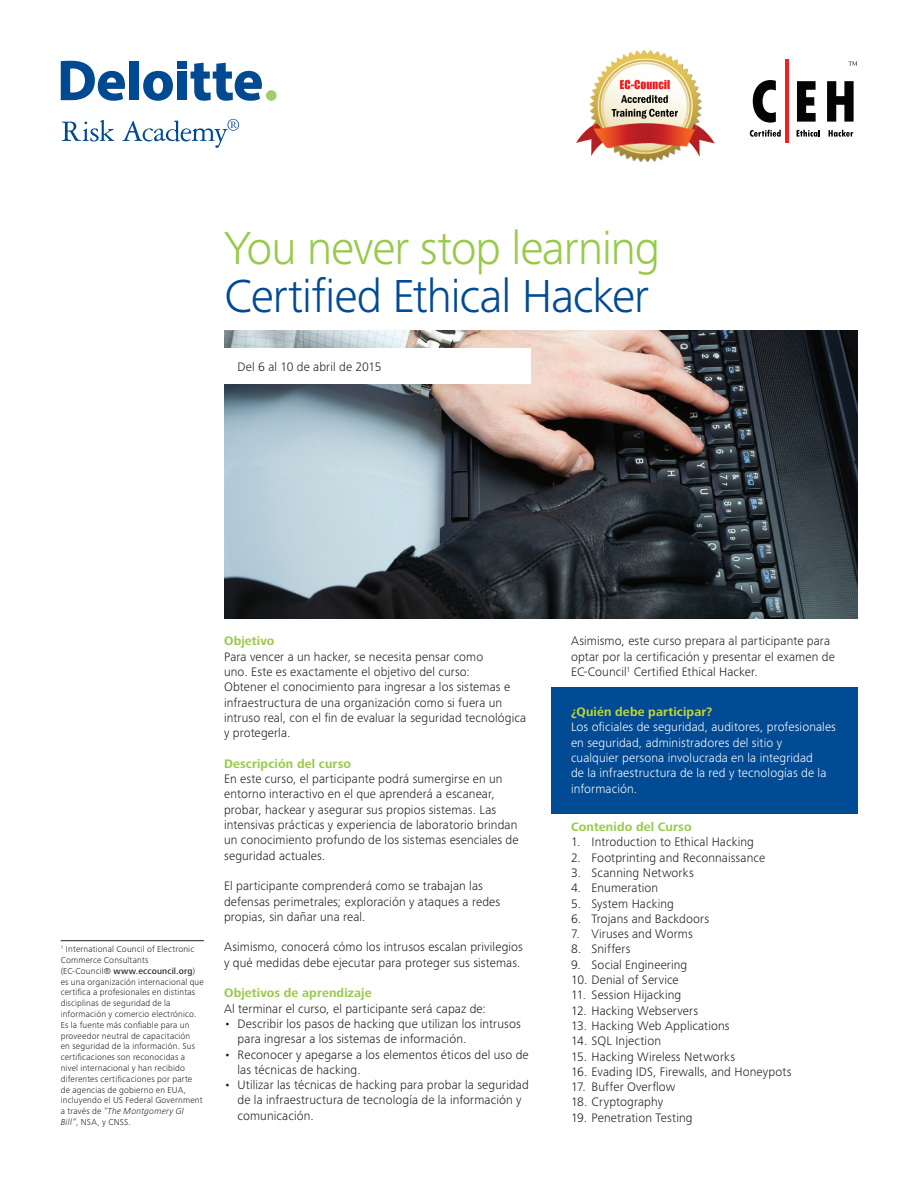
<style>
.page{position:relative;width:918px;height:1188px;background:#fff}
.page>*{position:absolute;margin:0;border:0;box-sizing:border-box;transform-origin:0 0}
.t1{font:300 48px "Frutiger Next Pro";letter-spacing:-.025em;color:#014a94}
.t2{font:300 48px "Frutiger Next Pro";letter-spacing:-.02em;color:#97ca49}
.t3{font:300 12.75px/15.3px "Frutiger Next Pro";letter-spacing:.01em;color:#231f20}
.t4{font:300 12.75px/15.3px "Frutiger Next Pro";letter-spacing:.01em;color:#fff}
.t5{font:700 12.75px "Frutiger Next Pro";letter-spacing:.01em;color:#97ca49}
.t6{font:700 12.75px "Frutiger Next Pro";letter-spacing:.01em;color:#c0d738}
.t7{font:300 9px/10.8px "Frutiger Next Pro";letter-spacing:.02em;color:#231f20}
.s1{font-weight:500}
.s2{font-style:italic}
</style>
<div class="page">
<img style="left:224px;top:330px;width:633px;height:288px">
<div style="left:224px;top:348px;width:307px;height:36px;background:#fff"></div>
<div style="left:129px;top:61px;width:10px;height:39px;background:#014990"></div>
<svg style="left:143px;top:71px;width:30px;height:30px"></svg>
<div style="left:177px;top:72px;width:10px;height:28px;background:#014990"></div>
<div style="left:177px;top:61px;width:10px;height:8px;background:#014990"></div>
<svg style="left:191px;top:63px;width:71px;height:38px"></svg>
<div style="left:266px;top:90px;width:11px;height:11px;background:#9fce66;border-radius:50%"></div>
<svg style="left:61px;top:61px;width:64px;height:40px"></svg>
<svg style="left:62px;top:120px;width:52px;height:21px"></svg>
<svg style="left:122px;top:119px;width:117px;height:29px"></svg>
<img style="left:577px;top:49px;width:137px;height:112px">
<svg style="left:753px;top:80px;width:23px;height:43px"></svg>
<svg style="left:797px;top:81px;width:19px;height:41px"></svg>
<svg style="left:827px;top:81px;width:27px;height:41px"></svg>
<hr style="left:785px;top:59px;width:4px;height:84px;background:#ee2123">
<svg style="left:849px;top:61px;width:8px;height:4px"></svg>
<svg style="left:750px;top:130px;width:31px;height:7px"></svg>
<svg style="left:797px;top:130px;width:23px;height:7px"></svg>
<svg style="left:829px;top:130px;width:24px;height:7px"></svg>
<hr style="left:61px;top:940px;width:143px;height:1px;background:#231f20">
<div style="left:551px;top:687px;width:306px;height:126px;background:#014a94"></div>
<h1 class="t2" style="left:224px;top:221px;width:438px">You never stop learning</h1>
<h1 class="t1" style="left:224px;top:269px;width:427px">Certified Ethical Hacker</h1>
<p class="t3" style="left:238px;top:359px;width:145px">Del 6 al 10 de abril de 2015</p>
<p class="t7" style="left:61px;top:944px;width:145px"><sup>1</sup> International Council of Electronic Commerce Consultants<br>(EC-Council® <span class="s1">www.eccouncil.org</span>) es una organización internacional que certifica a profesionales en distintas disciplinas de seguridad de la información y comercio electrónico.<br>Es la fuente más confiable para un proveedor neutral de capacitación<br>en seguridad de la información. Sus certificaciones son reconocidas a nivel internacional y han recibido diferentes certificaciones por parte<br>de agencias de gobierno en EUA, incluyendo el US Federal Government a través de <span class="s2">“The Montgomery GI Bill”</span>, NSA, y CNSS.</p>
<p class="t5" style="left:224px;top:634px;width:52px">Objetivo</p>
<p class="t3" style="left:224px;top:649px;width:304px">Para vencer a un hacker, se necesita pensar como<br>uno. Este es exactamente el objetivo del curso:<br>Obtener el conocimiento para ingresar a los sistemas e infraestructura de una organización como si fuera un intruso real, con el fin de evaluar la seguridad tecnológica y protegerla.</p>
<p class="t5" style="left:224px;top:756px;width:128px">Descripción del curso</p>
<p class="t3" style="left:224px;top:771px;width:296px">En este curso, el participante podrá sumergirse en un entorno interactivo en el que aprenderá a escanear, probar, hackear y asegurar sus propios sistemas. Las intensivas prácticas y experiencia de laboratorio brindan un conocimiento profundo de los sistemas esenciales de seguridad actuales.</p>
<p class="t3" style="left:224px;top:878px;width:278px">El participante comprenderá como se trabajan las defensas perimetrales; exploración y ataques a redes propias, sin dañar una real.</p>
<p class="t3" style="left:224px;top:940px;width:300px">Asimismo, conocerá cómo los intrusos escalan privilegios y qué medidas debe ejecutar para proteger sus sistemas.</p>
<p class="t5" style="left:224px;top:986px;width:149px">Objetivos de aprendizaje</p>
<p class="t3" style="left:224px;top:1001px;width:263px">Al terminar el curso, el participante será capaz de:</p>
<p class="t3" style="left:238px;top:1016px;width:285px;text-indent:-14px">• Describir los pasos de hacking que utilizan los intrusos para ingresar a los sistemas de información.</p>
<p class="t3" style="left:238px;top:1047px;width:293px;text-indent:-14px">• Reconocer y apegarse a los elementos éticos del uso de las técnicas de hacking.</p>
<p class="t3" style="left:238px;top:1077px;width:293px;text-indent:-14px">• Utilizar las técnicas de hacking para probar la seguridad de la infraestructura de tecnología de la información y comunicación.</p>
<p class="t3" style="left:571px;top:634px;width:265px">Asimismo, este curso prepara al participante para optar por la certificación y presentar el examen de<br>EC-Council<sup>1</sup> Certified Ethical Hacker.</p>
<p class="t6" style="left:571px;top:705px;width:143px">¿Quién debe participar?</p>
<p class="t4" style="left:571px;top:719px;width:267px">Los oficiales de seguridad, auditores, profesionales en seguridad, administradores del sitio y<br>cualquier persona involucrada en la integridad<br>de la infraestructura de la red y tecnologías de la información.</p>
<p class="t5" style="left:571px;top:820px;width:122px">Contenido del Curso</p>
<p class="t3" style="left:571px;top:834px;width:185px">1. Introduction to Ethical Hacking</p>
<p class="t3" style="left:571px;top:850px;width:196px">2. Footprinting and Reconnaissance</p>
<p class="t3" style="left:571px;top:865px;width:124px">3. Scanning Networks</p>
<p class="t3" style="left:571px;top:880px;width:89px">4. Enumeration</p>
<p class="t3" style="left:571px;top:896px;width:104px">5. System Hacking</p>
<p class="t3" style="left:571px;top:911px;width:140px">6. Trojans and Backdoors</p>
<p class="t3" style="left:571px;top:926px;width:123px">7. Viruses and Worms</p>
<p class="t3" style="left:571px;top:942px;width:61px">8. Sniffers</p>
<p class="t3" style="left:571px;top:957px;width:118px">9. Social Engineering</p>
<p class="t3" style="left:571px;top:972px;width:109px">10. Denial of Service</p>
<p class="t3" style="left:571px;top:987px;width:112px">11. Session Hijacking</p>
<p class="t3" style="left:571px;top:1003px;width:129px">12. Hacking Webservers</p>
<p class="t3" style="left:571px;top:1018px;width:160px">13. Hacking Web Applications</p>
<p class="t3" style="left:571px;top:1033px;width:92px">14. SQL Injection</p>
<p class="t3" style="left:571px;top:1049px;width:166px">15. Hacking Wireless Networks</p>
<p class="t3" style="left:571px;top:1064px;width:222px">16. Evading IDS, Firewalls, and Honeypots</p>
<p class="t3" style="left:571px;top:1079px;width:106px">17. Buffer Overflow</p>
<p class="t3" style="left:571px;top:1095px;width:94px">18. Cryptography</p>
<p class="t3" style="left:571px;top:1110px;width:123px">19. Penetration Testing</p>
</div>
